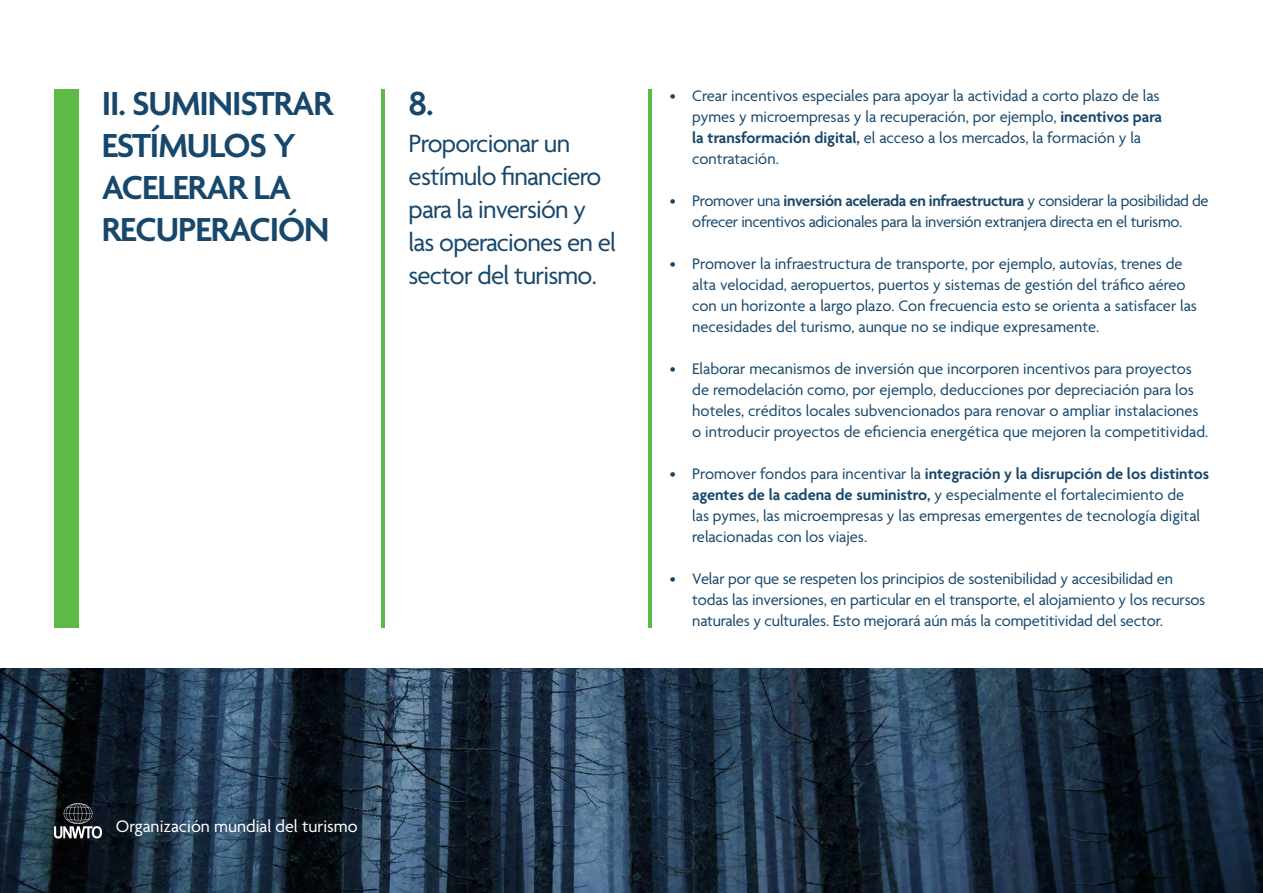
<style>
.page{position:relative;width:1263px;height:893px;background:#fff}
.page>*{position:absolute;margin:0;border:0;box-sizing:border-box;transform-origin:0 0}
.t1{font:600 36px/42px "Agenda";letter-spacing:-.03em;color:#17476b}
.t2{font:27px/33px "Agenda";letter-spacing:-.03em;color:#17476b}
.t3{font:18px "Agenda";color:#fff}
.t4{font:16.5px/21px "Agenda";color:#17476b}
.t5{font:16.5px/21px "Agenda";letter-spacing:-.02em;color:#17476b;text-align:center}
.s1{font-weight:600}
</style>
<div class="page">
<img style="left:0;top:669px;width:1263px;height:224px">
<hr style="left:382px;top:89px;width:3px;height:539px;background:#5eba47">
<hr style="left:648px;top:89px;width:4px;height:539px;background:#5eba47">
<div style="left:54px;top:89px;width:24px;height:539px;background:#5eba47"></div>
<svg style="left:54px;top:803px;width:48px;height:35px;background:#45494d"></svg>
<h1 class="t1" style="left:102px;top:85px;width:233px">II. SUMINISTRAR<br>ESTÍMULOS Y<br>ACELERAR LA<br>RECUPERACIÓN</h1>
<h1 class="t1" style="left:409px;top:85px;width:27px">8.</h1>
<h2 class="t2" style="left:409px;top:129px;width:209px">Proporcionar un estímulo financiero para la inversión y las operaciones en el sector del turismo.</h2>
<p class="t4" style="left:692px;top:86px;width:471px;text-indent:-23px">• Crear incentivos especiales para apoyar la actividad a corto plazo de las pymes y microempresas y la recuperación, por ejemplo, <span class="s1">incentivos para la transformación digital,</span> el acceso a los mercados, la formación y la contratación.</p>
<p class="t5" style="left:670px;top:191px;width:540px">• Promover una <span class="s1">inversión acelerada en infraestructura</span> y considerar la posibilidad de ofrecer incentivos adicionales para la inversión extranjera directa en el turismo.</p>
<p class="t4" style="left:692px;top:254px;width:506px;text-indent:-23px">• Promover la infraestructura de transporte, por ejemplo, autovías, trenes de alta velocidad, aeropuertos, puertos y sistemas de gestión del tráfico aéreo con un horizonte a largo plazo. Con frecuencia esto se orienta a satisfacer las necesidades del turismo, aunque no se indique expresamente.</p>
<p class="t4" style="left:692px;top:359px;width:517px;text-indent:-23px">• Elaborar mecanismos de inversión que incorporen incentivos para proyectos de remodelación como, por ejemplo, deducciones por depreciación para los hoteles, créditos locales subvencionados para renovar o ampliar instalaciones o introducir proyectos de eficiencia energética que mejoren la competitividad.</p>
<p class="t4" style="left:692px;top:464px;width:518px;text-indent:-23px">• Promover fondos para incentivar la <span class="s1">integración y la disrupción de los distintos agentes de la cadena de suministro,</span> y especialmente el fortalecimiento de<br>las pymes, las microempresas y las empresas emergentes de tecnología digital relacionadas con los viajes.</p>
<p class="t4" style="left:692px;top:569px;width:515px;text-indent:-23px">• Velar por que se respeten los principios de sostenibilidad y accesibilidad en todas las inversiones, en particular en el transporte, el alojamiento y los recursos naturales y culturales. Esto mejorará aún más la competitividad del sector.</p>
<p class="t3" style="left:116px;top:816px;width:204px">World Tourism Organization</p>
<p class="t3" style="left:116px;top:816px;width:243px">Organización mundial del turismo</p>
</div>
